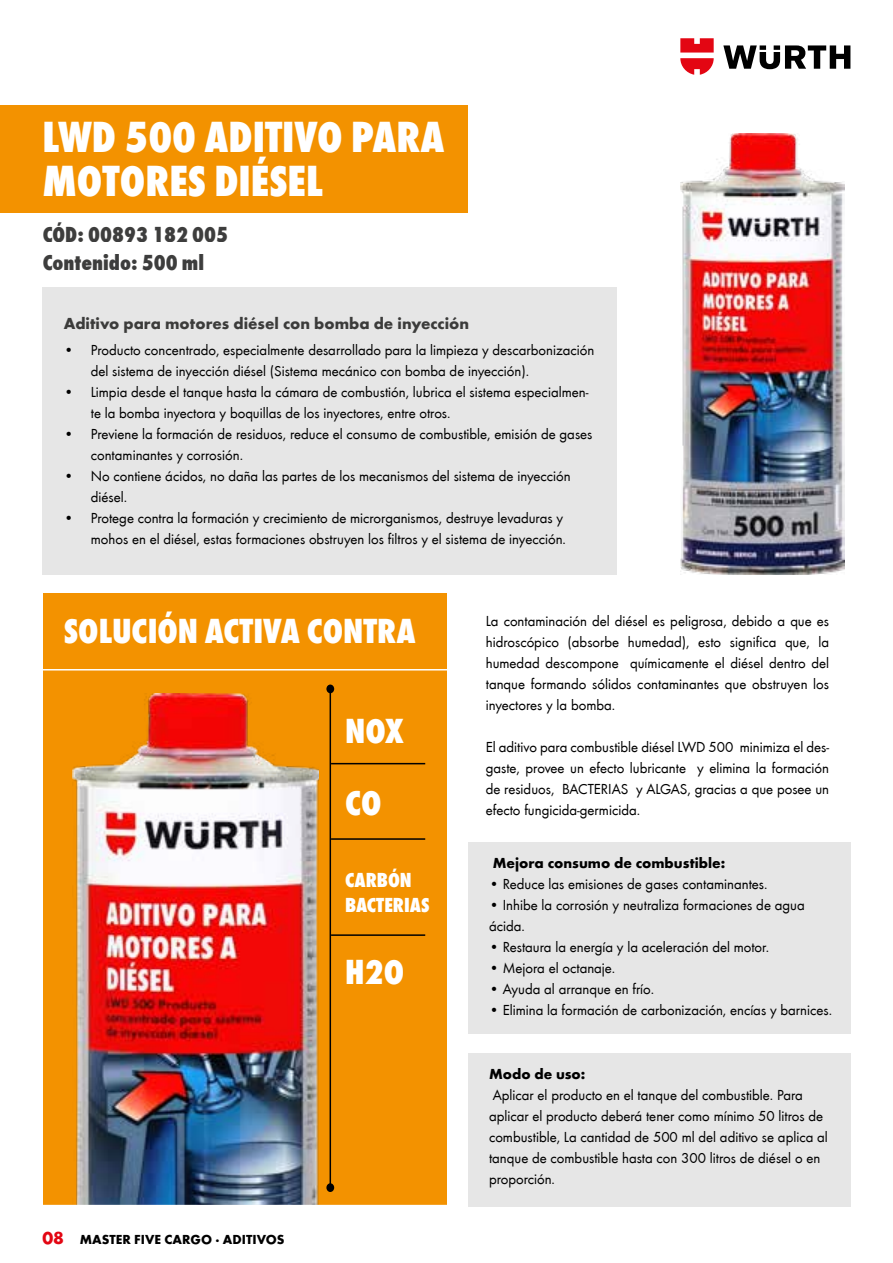
<style>
.page{position:relative;width:893px;height:1263px;background:#fff}
.page>*{position:absolute;margin:0;border:0;box-sizing:border-box;transform-origin:0 0}
.t1{font:800 condensed 45px/43.5px "Wuerth";color:#fff}
.t2{font:800 condensed 36px/72px "Wuerth";color:#fff}
.t3{font:800 condensed 22.5px/28.7px "Wuerth";color:#282827}
.t4{font:800 condensed 21px/25.2px "Wuerth";color:#fff}
.t5{font:700 16.5px "Wuerth";color:#282827}
.t6{font:15px/21px "Wuerth";color:#000}
.t7{font:700 15px "Wuerth";color:#000}
.t8{font:700 13.5px "Wuerth";color:#000}
.s1{font-size:18px;color:#e30613}
</style>
<div class="page">
<svg style="left:723px;top:45px;width:127px;height:24px"></svg>
<svg style="left:680px;top:38px;width:34px;height:37px"></svg>
<div style="left:43px;top:593px;width:403px;height:612px;background:#f39200"></div>
<hr style="left:330px;top:689px;width:1px;height:497px;background:#000">
<img style="left:73px;top:693px;width:246px;height:510px">
<div style="left:43px;top:287px;width:574px;height:287px;background:#e6e6e6"></div>
<div style="left:0;top:105px;width:468px;height:107px;background:#f39200"></div>
<img style="left:680px;top:134px;width:165px;height:440px">
<div style="left:468px;top:1054px;width:382px;height:153px;background:#e6e6e6"></div>
<div style="left:468px;top:842px;width:382px;height:192px;background:#e6e6e6"></div>
<div style="left:29px;top:669px;width:430px;height:537px;border:2px solid #fff"></div>
<hr style="left:331px;top:763px;width:94px;height:1px;background:#000">
<hr style="left:331px;top:838px;width:94px;height:2px;background:#000">
<hr style="left:331px;top:934px;width:94px;height:2px;background:#000">
<div style="left:326px;top:684px;width:8px;height:9px;background:#000;border-radius:50%"></div>
<div style="left:326px;top:1183px;width:8px;height:9px;background:#000;border-radius:50%"></div>
<h1 class="t1" style="left:43px;top:113px;width:403px">LWD 500 ADITIVO PARA<br>MOTORES DIÉSEL</h1>
<h3 class="t3" style="left:43px;top:218px;width:187px">CÓD: 00893 182 005<br>Contenido: 500 ml</h3>
<p class="t5" style="left:64px;top:311px;width:407px">Aditivo para motores diésel con bomba de inyección</p>
<p class="t6" style="left:91px;top:338px;width:505px;text-indent:-27px">• Producto concentrado, especialmente desarrollado para la limpieza y descarbonización del sistema de inyección diésel (Sistema mecánico con bomba de inyección).</p>
<p class="t6" style="left:91px;top:380px;width:499px;text-indent:-27px">• Limpia desde el tanque hasta la cámara de combustión, lubrica el sistema especialmen&shy;te la bomba inyectora y boquillas de los inyectores, entre otros.</p>
<p class="t6" style="left:91px;top:422px;width:503px;text-indent:-27px">• Previene la formación de residuos, reduce el consumo de combustible, emisión de gases contaminantes y corrosión.</p>
<p class="t6" style="left:91px;top:464px;width:481px;text-indent:-27px">• No contiene ácidos, no daña las partes de los mecanismos del sistema de inyección diésel.</p>
<p class="t6" style="left:64px;top:506px;width:504px;text-align:right">• Protege contra la formación y crecimiento de microrganismos, destruye levaduras y mohos en el diésel, estas formaciones obstruyen los filtros y el sistema de inyección.</p>
<h2 class="t2" style="left:64px;top:593px;width:353px">SOLUCIÓN ACTIVA CONTRA</h2>
<h2 class="t2" style="left:345px;top:693px;width:60px">NOX<br>CO</h2>
<h3 class="t4" style="left:345px;top:866px;width:86px">CARBÓN<br>BACTERIAS</h3>
<h2 class="t2" style="left:345px;top:934px;width:61px">H2O</h2>
<p class="t8" style="left:43px;top:1229px;width:243px"><span class="s1">08</span> MASTER FIVE CARGO · ADITIVOS</p>
<p class="t6" style="left:486px;top:609px;width:345px;text-align:justify">La contaminación del diésel es peligrosa, debido a que es hidroscópico (absorbe humedad), esto significa que, la humedad descompone químicamente el diésel dentro del tanque formando sólidos contaminantes que obstruyen los inyectores y la bomba.</p>
<p class="t6" style="left:486px;top:735px;width:345px;text-align:justify">El aditivo para combustible diésel LWD 500 minimiza el des&shy;gaste, provee un efecto lubricante y elimina la formación de residuos, BACTERIAS y ALGAS, gracias a que posee un efecto fungicida-germicida.</p>
<p class="t7" style="left:493px;top:852px;width:234px">Mejora consumo de combustible:</p>
<p class="t6" style="left:489px;top:873px;width:280px">• Reduce las emisiones de gases contaminantes.</p>
<p class="t6" style="left:489px;top:894px;width:317px">• Inhibe la corrosión y neutraliza formaciones de agua ácida.</p>
<p class="t6" style="left:489px;top:936px;width:282px">• Restaura la energía y la aceleración del motor.</p>
<p class="t6" style="left:489px;top:957px;width:128px">• Mejora el octanaje.</p>
<p class="t6" style="left:489px;top:978px;width:167px">• Ayuda al arranque en frío.</p>
<p class="t6" style="left:489px;top:999px;width:345px">• Elimina la formación de carbonización, encías y barnices.</p>
<p class="t7" style="left:489px;top:1063px;width:98px">Modo de uso:</p>
<p class="t6" style="left:489px;top:1084px;width:340px">Aplicar el producto en el tanque del combustible. Para aplicar el producto deberá tener como mínimo 50 litros de combustible, La cantidad de 500 ml del aditivo se aplica al tanque de combustible hasta con 300 litros de diésel o en proporción.</p>
</div>
